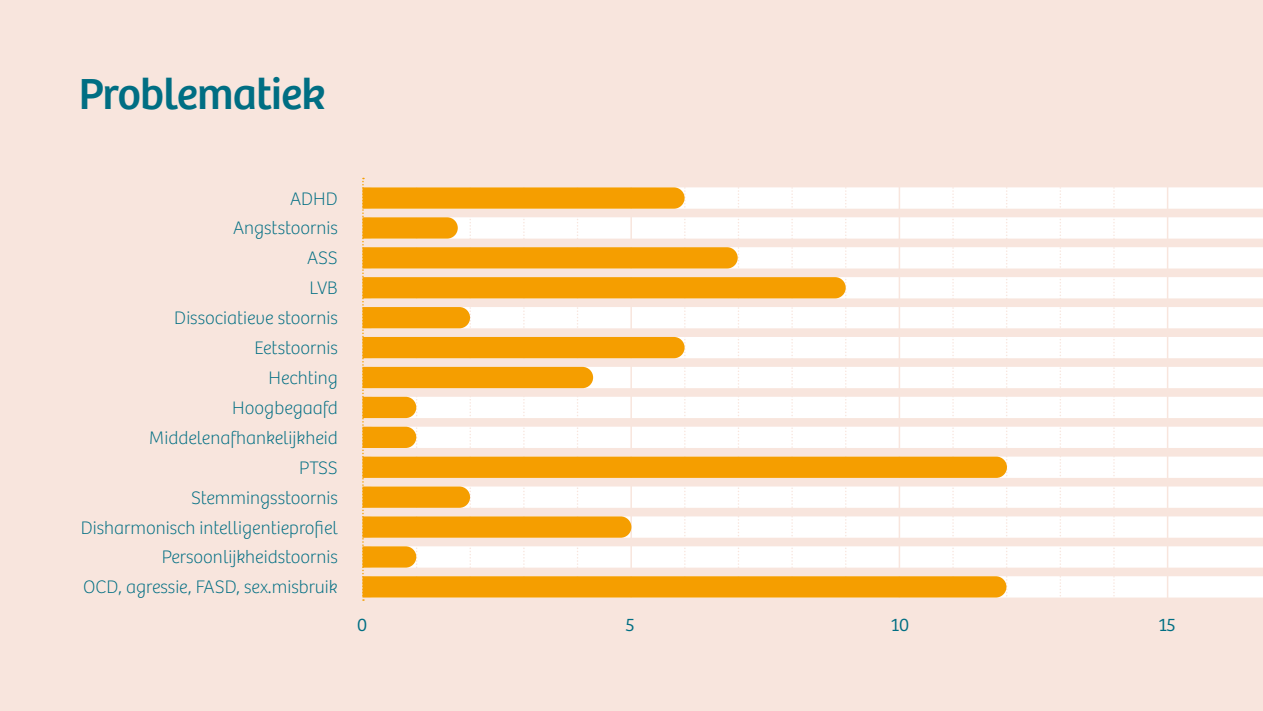
<style>
.page{position:relative;width:1263px;height:711px;background:#fff}
.page>*{position:absolute;margin:0;border:0;box-sizing:border-box;transform-origin:0 0}
.t1{font:45px "Bree";letter-spacing:-.02em;color:#006e83}
.t2{font:100 18.75px/29.8px "Bree";color:#006e83;text-align:right}
.t3{font:300 18.75px "Bree";color:#006e83}
</style>
<div class="page">
<div style="left:0;top:0;width:1263px;height:710px;background:#f8e5dd"></div>
<svg style="left:362px;top:178px;width:901px;height:422px"></svg>
<h1 class="t1" style="left:79px;top:60px;width:248px">Problematiek</h1>
<p class="t2" style="left:290px;top:184px;width:49px">ADHD</p>
<p class="t2" style="left:233px;top:213px;width:106px">Angststoornis</p>
<p class="t2" style="left:307px;top:243px;width:32px">ASS</p>
<p class="t2" style="left:309px;top:273px;width:30px">LVB</p>
<p class="t2" style="left:174px;top:303px;width:165px">Dissociatieve stoornis</p>
<p class="t2" style="left:255px;top:333px;width:85px">Eetstoornis</p>
<p class="t2" style="left:269px;top:363px;width:71px">Hechting</p>
<p class="t2" style="left:149px;top:393px;width:190px">Hoogbegaafd<br>Middelenafhankelijkheid</p>
<p class="t2" style="left:299px;top:452px;width:40px">PTSS</p>
<p class="t2" style="left:191px;top:482px;width:148px">Stemmingsstoornis</p>
<p class="t2" style="left:81px;top:512px;width:259px">Disharmonisch intelligentieprofiel</p>
<p class="t2" style="left:83px;top:542px;width:256px">Persoonlijkheidstoornis<br>OCD, agressie, FASD, sex.misbruik</p>
<p class="t3" style="left:357px;top:613px;width:12px">0</p>
<p class="t3" style="left:626px;top:613px;width:11px">5</p>
<p class="t3" style="left:891px;top:613px;width:19px">10</p>
<p class="t3" style="left:1159px;top:613px;width:19px">15</p>
</div>
